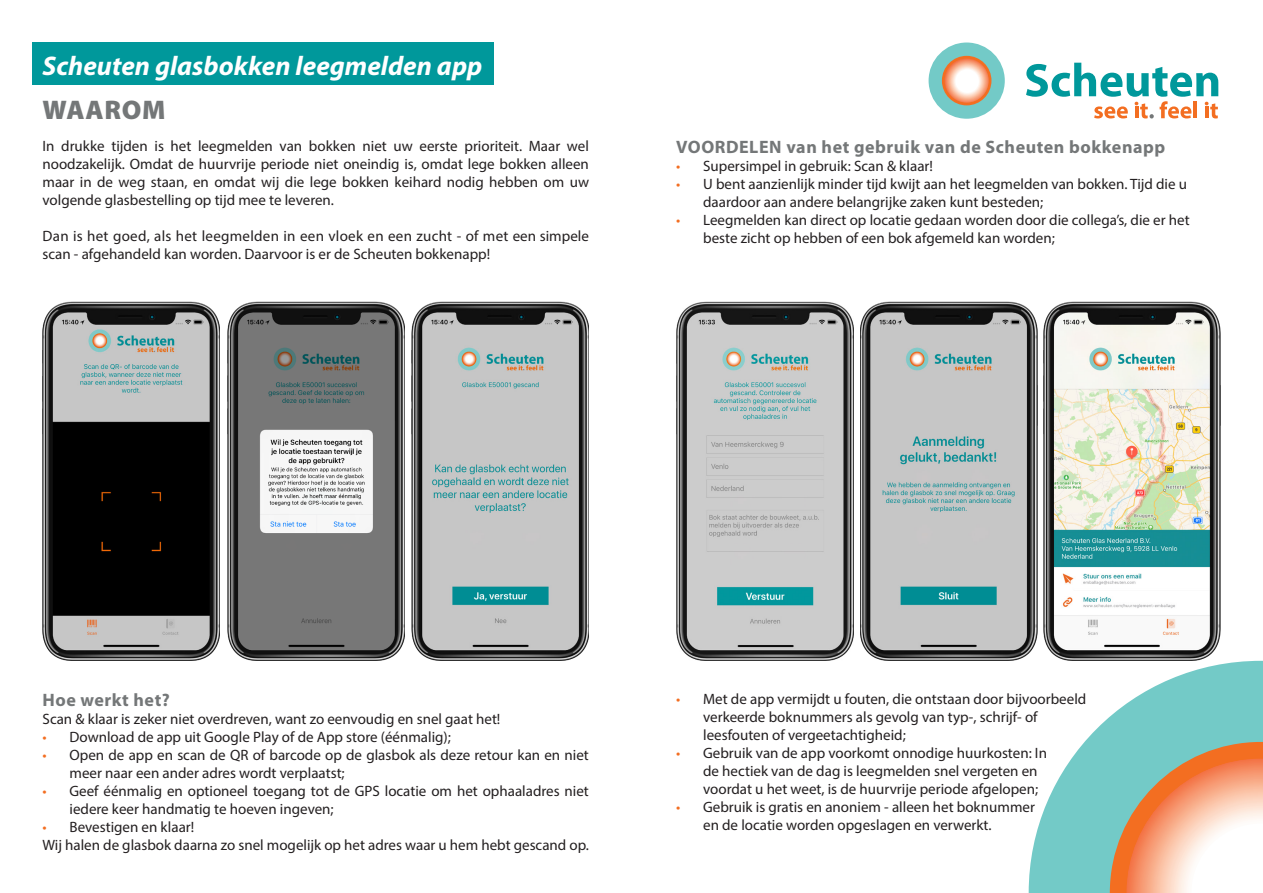
<style>
.page{position:relative;width:1263px;height:893px;background:#fff}
.page>*{position:absolute;margin:0;border:0;box-sizing:border-box;transform-origin:0 0}
.t1{font:italic 700 27px "Myriad Pro";color:#fff}
.t2{font:900 27px "Myriad Pro";letter-spacing:.03em;color:#747778}
.Paragraph_Style_1{font:700 18px "Myriad Pro";letter-spacing:.03em;color:#747778}
.Paragraph_Style_1-2{font:15px/18px "Myriad Pro";color:#231f20}
.s1{color:#f36e21}
</style>
<div class="page">
<img style="left:860px;top:301px;width:177px;height:360px">
<img style="left:227px;top:301px;width:177px;height:360px">
<img style="left:676px;top:301px;width:177px;height:360px">
<img style="left:43px;top:301px;width:177px;height:360px">
<img style="left:1043px;top:301px;width:177px;height:360px">
<img style="left:411px;top:301px;width:178px;height:360px">
<svg style="left:1029px;top:661px;width:234px;height:232px;fill:#73cac7"></svg>
<svg style="left:1110px;top:742px;width:153px;height:151px"></svg>
<div style="left:928px;top:43px;width:77px;height:76px;background:#73cac7;border-radius:50%"></div>
<div style="left:942px;top:56px;width:49px;height:49px;background:#f36e21;border-radius:50%"></div>
<svg style="left:945px;top:59px;width:44px;height:44px;background:#fac9b2"></svg>
<svg style="left:1026px;top:63px;width:192px;height:55px"></svg>
<div style="left:32px;top:43px;width:461px;height:42px;background:#00989b"></div>
<p class="t1" style="left:43px;top:48px;width:441px">Scheuten glasbokken leegmelden app</p>
<p class="t2" style="left:43px;top:94px;width:125px">WAAROM</p>
<p class="Paragraph_Style_1-2" style="left:43px;top:137px;width:548px;text-align:justify">In drukke tijden is het leegmelden van bokken niet uw eerste prioriteit. Maar wel noodzakelijk. Omdat de huurvrije periode niet oneindig is, omdat lege bokken alleen maar in de weg staan, en omdat wij die lege bokken keihard nodig hebben om uw volgende glasbestelling op tijd mee te leveren.</p>
<p class="Paragraph_Style_1-2" style="left:43px;top:227px;width:548px">Dan is het goed, als het leegmelden in een vloek en een zucht - of met een simpele scan - afgehandeld kan worden. Daarvoor is er de Scheuten bokkenapp!</p>
<p class="Paragraph_Style_1" style="left:676px;top:135px;width:491px">VOORDELEN van het gebruik van de Scheuten bokkenapp</p>
<p class="Paragraph_Style_1-2" style="left:676px;top:157px;width:258px"><span class="s1">•</span> Supersimpel in gebruik: Scan &amp; klaar!</p>
<p class="Paragraph_Style_1-2" style="left:703px;top:175px;width:485px;text-indent:-27px"><span class="s1">•</span> U bent aanzienlijk minder tijd kwijt aan het leegmelden van bokken. Tijd die u daardoor aan andere belangrijke zaken kunt besteden;</p>
<p class="Paragraph_Style_1-2" style="left:703px;top:211px;width:488px;text-indent:-27px"><span class="s1">•</span> Leegmelden kan direct op locatie gedaan worden door die collega’s, die er het beste zicht op hebben of een bok afgemeld kan worden;</p>
<p class="Paragraph_Style_1" style="left:43px;top:689px;width:129px">Hoe werkt het?</p>
<p class="Paragraph_Style_1-2" style="left:43px;top:710px;width:459px">Scan &amp; klaar is zeker niet overdreven, want zo eenvoudig en snel gaat het!</p>
<p class="Paragraph_Style_1-2" style="left:43px;top:728px;width:410px"><span class="s1">•</span> Download de app uit Google Play of de App store (éénmalig);</p>
<p class="Paragraph_Style_1-2" style="left:70px;top:746px;width:521px;text-indent:-27px"><span class="s1">•</span> Open de app en scan de QR of barcode op de glasbok als deze retour kan en niet meer naar een ander adres wordt verplaatst;</p>
<p class="Paragraph_Style_1-2" style="left:70px;top:782px;width:521px;text-indent:-27px"><span class="s1">•</span> Geef éénmalig en optioneel toegang tot de GPS locatie om het ophaaladres niet iedere keer handmatig te hoeven ingeven;</p>
<p class="Paragraph_Style_1-2" style="left:43px;top:818px;width:153px"><span class="s1">•</span> Bevestigen en klaar!</p>
<p class="Paragraph_Style_1-2" style="left:43px;top:836px;width:548px">Wij halen de glasbok daarna zo snel mogelijk op het adres waar u hem hebt gescand op.</p>
<p class="Paragraph_Style_1-2" style="left:703px;top:690px;width:385px;text-indent:-27px"><span class="s1">•</span> Met de app vermijdt u fouten, die ontstaan door bijvoorbeeld verkeerde boknummers als gevolg van typ-, schrijf- of leesfouten of vergeetachtigheid;</p>
<p class="Paragraph_Style_1-2" style="left:703px;top:744px;width:345px;text-indent:-27px"><span class="s1">•</span> Gebruik van de app voorkomt onnodige huurkosten: In de hectiek van de dag is leegmelden snel vergeten en voordat u het weet, is de huurvrije periode afgelopen;</p>
<p class="Paragraph_Style_1-2" style="left:703px;top:798px;width:333px;text-indent:-27px"><span class="s1">•</span> Gebruik is gratis en anoniem - alleen het boknummer en de locatie worden opgeslagen en verwerkt.</p>
</div>
